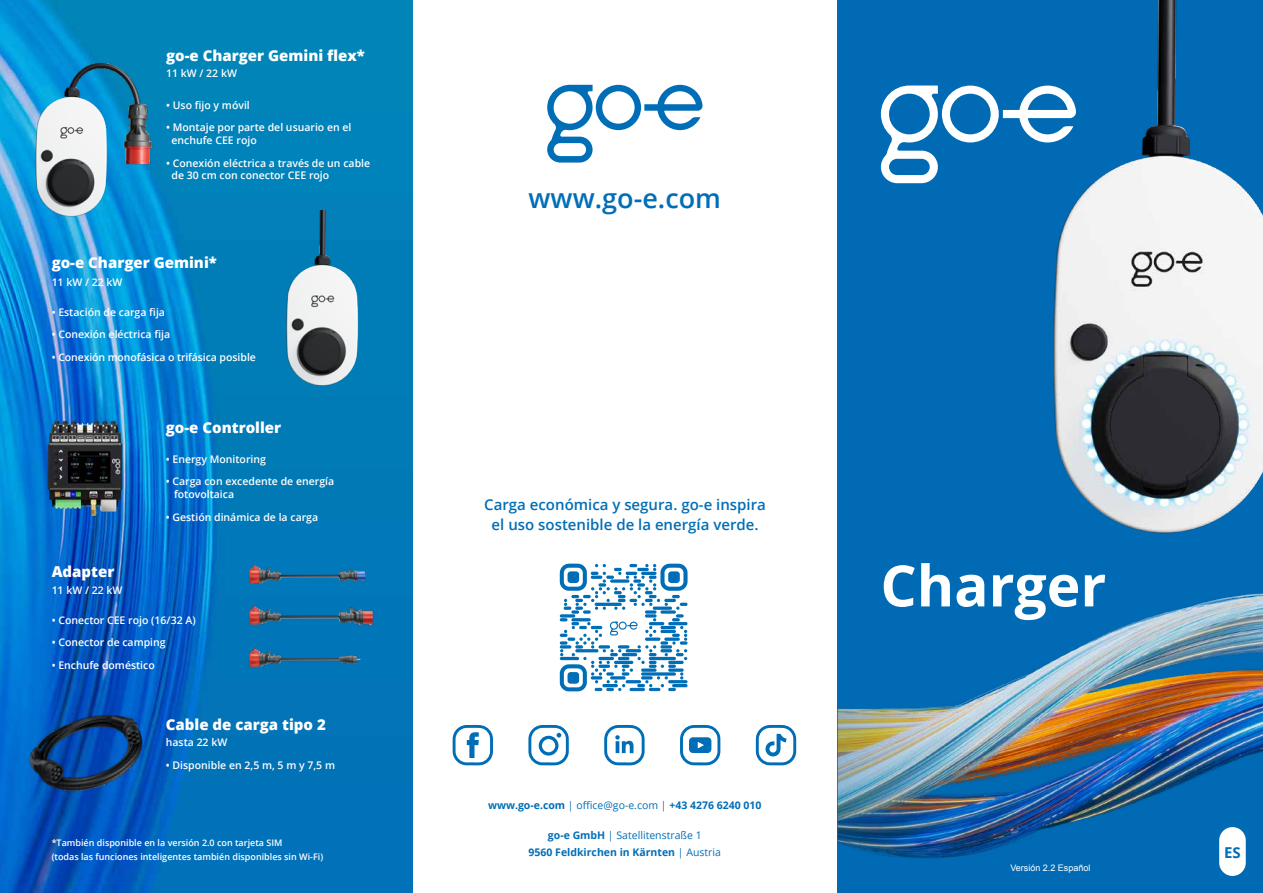
<style>
.page{position:relative;width:1263px;height:893px;background:#fff}
.page>*{position:absolute;margin:0;border:0;box-sizing:border-box;transform-origin:0 0}
.t1{font:700 57px "Open Sans";color:#fff}
.t2{font:600 27px "Open Sans";color:#006eb7}
.t3{font:800 15px "Open Sans";color:#fff}
.t4{font:600 15px/19.5px "Open Sans";color:#006eb7;text-align:center}
.t5{font:700 15px "Open Sans";color:#006eb7}
.t6{font:600 10.5px/12.8px "Open Sans";color:#fff}
.t7{font:700 10.5px/16.5px "Open Sans";color:#006eb7;text-align:center}
.t8{font:600 9px/13.5px "Open Sans";color:#fff}
.t9{font:9px "Arial";color:#fff}
.s1{font-weight:400}
</style>
<div class="page">
<div style="left:838px;top:0;width:425px;height:893px;background:#006ab4"></div>
<svg style="left:560px;top:564px;width:128px;height:127px"></svg>
<svg style="left:453px;top:725px;width:40px;height:40px"></svg>
<svg style="left:680px;top:725px;width:40px;height:40px"></svg>
<svg style="left:756px;top:725px;width:40px;height:40px"></svg>
<svg style="left:604px;top:725px;width:41px;height:40px"></svg>
<svg style="left:528px;top:725px;width:41px;height:40px"></svg>
<svg style="left:547px;top:85px;width:156px;height:78px"></svg>
<img style="left:880px;top:0;width:383px;height:534px">
<svg style="left:881px;top:85px;width:195px;height:98px"></svg>
<img style="left:0;top:0;width:412px;height:893px">
<img style="left:838px;top:593px;width:425px;height:283px">
<div style="left:1219px;top:827px;width:27px;height:49px;background:#fff;border-radius:13px"></div>
<img style="left:0;top:628px;width:217px;height:250px">
<img style="left:231px;top:537px;width:160px;height:160px">
<img style="left:226px;top:210px;width:187px;height:181px">
<img style="left:0;top:37px;width:190px;height:205px">
<img style="left:18px;top:401px;width:134px;height:134px">
<h3 class="t3" style="left:166px;top:44px;width:200px">go-e Charger Gemini flex*</h3>
<p class="t6" style="left:166px;top:67px;width:72px">11 kW / 22 kW</p>
<p class="t6" style="left:166px;top:98px;width:85px">• Uso fijo y móvil</p>
<p class="t6" style="left:172px;top:121px;width:182px;text-indent:-5px">• Montaje por parte del usuario en el enchufe CEE rojo</p>
<p class="t6" style="left:172px;top:156px;width:200px;text-indent:-5px">• Conexión eléctrica a través de un cable de 30 cm con conector CEE rojo</p>
<h3 class="t3" style="left:52px;top:251px;width:167px">go-e Charger Gemini*</h3>
<p class="t6" style="left:52px;top:275px;width:72px">11 kW / 22 kW</p>
<p class="t6" style="left:52px;top:305px;width:115px">• Estación de carga fija</p>
<p class="t6" style="left:52px;top:328px;width:120px">• Conexión eléctrica fija</p>
<p class="t6" style="left:52px;top:350px;width:206px">• Conexión monofásica o trifásica posible</p>
<h3 class="t3" style="left:166px;top:416px;width:117px">go-e Controller</h3>
<p class="t6" style="left:166px;top:452px;width:102px">• Energy Monitoring</p>
<p class="t6" style="left:174px;top:475px;width:162px;text-indent:-8px">• Carga con excedente de energía fotovoltaica</p>
<p class="t6" style="left:166px;top:510px;width:154px">• Gestión dinámica de la carga</p>
<h3 class="t3" style="left:52px;top:560px;width:64px">Adapter</h3>
<p class="t6" style="left:52px;top:583px;width:72px">11 kW / 22 kW</p>
<p class="t6" style="left:52px;top:613px;width:145px">• Conector CEE rojo (16/32 A)</p>
<p class="t6" style="left:52px;top:636px;width:116px">• Conector de camping</p>
<p class="t6" style="left:52px;top:658px;width:105px">• Enchufe doméstico</p>
<h3 class="t3" style="left:166px;top:713px;width:162px">Cable de carga tipo 2</h3>
<p class="t6" style="left:166px;top:736px;width:63px">hasta 22 kW</p>
<p class="t6" style="left:166px;top:758px;width:171px">• Disponible en 2,5 m, 5 m y 7,5 m</p>
<p class="t8" style="left:52px;top:836px;width:273px">*También disponible en la versión 2.0 con tarjeta SIM<br>(todas las funciones inteligentes también disponibles sin Wi-Fi)</p>
<h2 class="t2" style="left:529px;top:180px;width:194px">www.go-e.com</h2>
<h3 class="t4" style="left:484px;top:495px;width:283px">Carga económica y segura. go-e inspira el uso sostenible de la energía verde.</h3>
<p class="t7" style="left:488px;top:797px;width:275px">www.go-e.com <span class="s1">| office@go-e.com |</span> +43 4276 6240 010</p>
<p class="t7" style="left:529px;top:827px;width:194px">go-e GmbH <span class="s1">| Satellitenstraße 1<br></span>9560 Feldkirchen in Kärnten <span class="s1">| Austria</span></p>
<h1 class="t1" style="left:880px;top:545px;width:227px">Charger</h1>
<p class="t9" style="left:1010px;top:862px;width:82px">Versión 2.2 Español</p>
<h3 class="t5" style="left:1224px;top:842px;width:18px">ES</h3>
</div>
